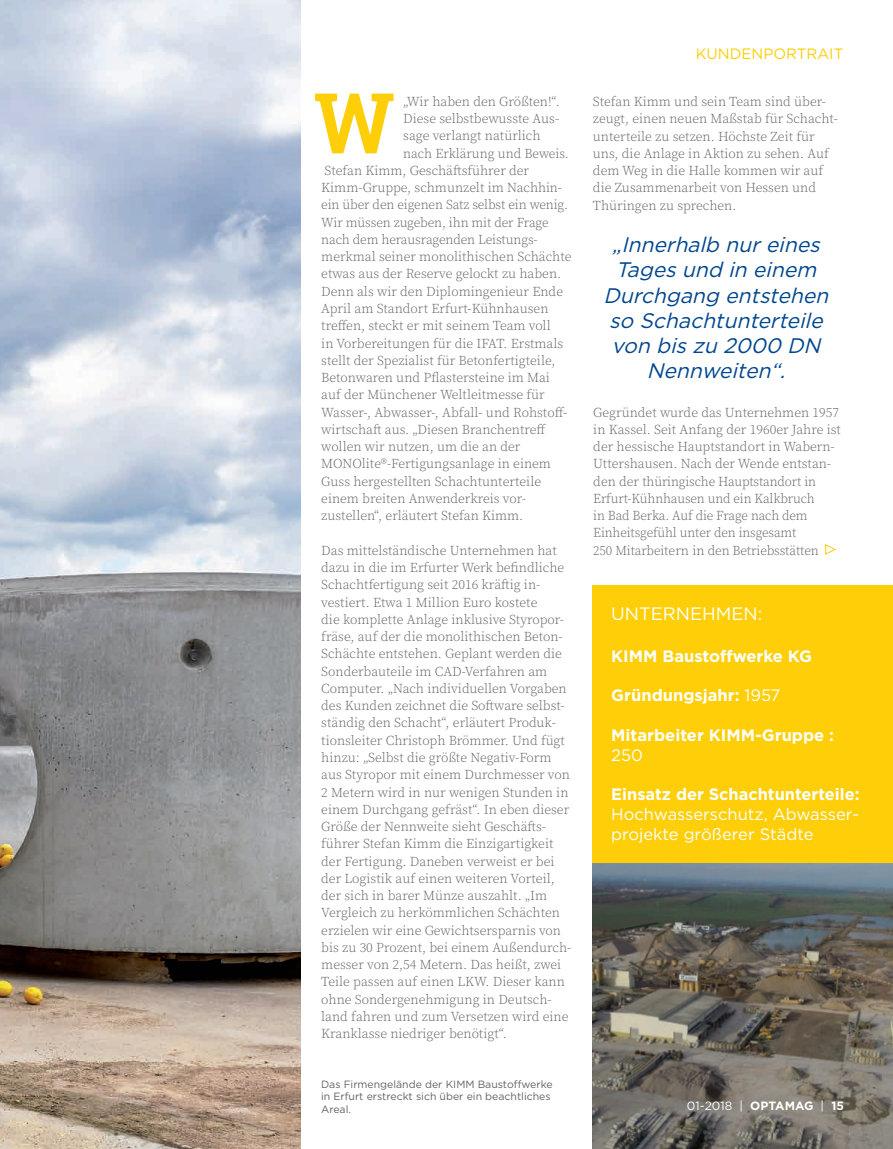
<style>
.page{position:relative;width:893px;height:1149px;background:#fff}
.page>*{position:absolute;margin:0;border:0;box-sizing:border-box;transform-origin:0 0}
.t1{font:700 84px "Roboto Slab";color:#fece08}
.t2{font:italic 21px/25.2px "Gotham";color:#01468e;text-align:center}
.t3{font:18px "Gotham";color:#fff}
.t4{font:16.5px/19.8px "Gotham";color:#fff;text-align:justify}
.t5{font:700 16.5px/19.8px "Gotham";color:#fff}
.t6{font:15px "Gotham";color:#fece08}
.t7{font:300 13.5px/17.2px "Source Serif Pro";color:#636366}
.t8{font:12px "Gotham";letter-spacing:-.005em;color:#fff}
.t9{font:10.5px/12.6px "Gotham";color:#636366}
.s1{font-weight:400}
.s2{font-weight:700}
</style>
<div class="page">
<div style="left:593px;top:585px;width:300px;height:320px;background:#fece08"></div>
<img style="left:0;top:0;width:300px;height:1148px">
<img style="left:593px;top:863px;width:300px;height:285px">
<svg style="left:825px;top:544px;width:11px;height:11px"></svg>
<p class="t1" style="left:314px;top:65px;width:82px">W</p>
<p class="t7" style="left:403px;top:93px;width:158px">„Wir haben den Größten!“.</p>
<p class="t7" style="left:403px;top:110px;width:157px">Diese selbstbewusste Aus-</p>
<p class="t7" style="left:403px;top:127px;width:139px">sage verlangt natürlich</p>
<p class="t7" style="left:403px;top:145px;width:167px">nach Erklärung und Beweis.</p>
<p class="t7" style="left:325px;top:162px;width:206px">Stefan Kimm, Geschäftsführer der</p>
<p class="t7" style="left:321px;top:179px;width:242px">Kimm-Gruppe, schmunzelt im Nachhin-</p>
<p class="t7" style="left:321px;top:196px;width:248px">ein über den eigenen Satz selbst ein wenig.</p>
<p class="t7" style="left:321px;top:214px;width:229px">Wir müssen zugeben, ihn mit der Frage</p>
<p class="t7" style="left:321px;top:231px;width:218px">nach dem herausragenden Leistungs-</p>
<p class="t7" style="left:321px;top:248px;width:252px">merkmal seiner monolithischen Schächte</p>
<p class="t7" style="left:321px;top:265px;width:241px">etwas aus der Reserve gelockt zu haben.</p>
<p class="t7" style="left:321px;top:283px;width:243px">Denn als wir den Diplomingenieur Ende</p>
<p class="t7" style="left:321px;top:300px;width:229px">April am Standort Erfurt-Kühnhausen</p>
<p class="t7" style="left:321px;top:317px;width:231px">treffen, steckt er mit seinem Team voll</p>
<p class="t7" style="left:321px;top:334px;width:244px">in Vorbereitungen für die IFAT. Erstmals</p>
<p class="t7" style="left:321px;top:352px;width:236px">stellt der Spezialist für Betonfertigteile,</p>
<p class="t7" style="left:321px;top:369px;width:230px">Betonwaren und Pflastersteine im Mai</p>
<p class="t7" style="left:321px;top:386px;width:225px">auf der Münchener Weltleitmesse für</p>
<p class="t7" style="left:321px;top:403px;width:248px">Wasser-, Abwasser-, Abfall- und Rohstoff-</p>
<p class="t7" style="left:321px;top:421px;width:226px">wirtschaft aus. „Diesen Branchentreff</p>
<p class="t7" style="left:321px;top:438px;width:201px">wollen wir nutzen, um die an der</p>
<p class="t7" style="left:321px;top:455px;width:231px">MONOlite®-Fertigungsanlage in einem</p>
<p class="t7" style="left:321px;top:472px;width:221px">Guss hergestellten Schachtunterteile</p>
<p class="t7" style="left:321px;top:490px;width:206px">einem breiten Anwenderkreis vor-</p>
<p class="t7" style="left:321px;top:507px;width:204px">zustellen“, erläutert Stefan Kimm.</p>
<p class="t7" style="left:321px;top:541px;width:251px">Das mittelständische Unternehmen hat dazu in die im Erfurter Werk befindliche Schachtfertigung seit 2016 kräftig in&shy;vestiert. Etwa 1 Million Euro kostete<br>die komplette Anlage inklusive Styropor&shy;fräse, auf der die monolithischen Beton-Schächte entstehen. Geplant werden die Sonderbauteile im CAD-Verfahren am Computer. „Nach individuellen Vorgaben des Kunden zeichnet die Software selbst&shy;ständig den Schacht“, erläutert Produk&shy;tionsleiter Christoph Brömmer. Und fügt hinzu: „Selbst die größte Negativ-Form aus Styropor mit einem Durchmesser von 2 Metern wird in nur wenigen Stunden in einem Durchgang gefräst“. In eben dieser Größe der Nennweite sieht Geschäfts&shy;führer Stefan Kimm die Einzigartigkeit der Fertigung. Daneben verweist er bei der Logistik auf einen weiteren Vorteil, der sich in barer Münze auszahlt. „Im Vergleich zu herkömmlichen Schächten erzielen wir eine Gewichtsersparnis von bis zu 30 Prozent, bei einem Außendurch&shy;messer von 2,54 Metern. Das heißt, zwei Teile passen auf einen LKW. Dieser kann ohne Sondergenehmigung in Deutsch&shy;land fahren und zum Versetzen wird eine Kranklasse niedriger benötigt“.</p>
<p class="t9" style="left:321px;top:1076px;width:233px">Das Firmengelände der KIMM Baustoffwerke in Erfurt erstreckt sich über ein beachtliches<br>Areal.</p>
<p class="t6" style="left:696px;top:45px;width:149px">KUNDENPORTRAIT</p>
<p class="t7" style="left:593px;top:93px;width:246px">Stefan Kimm und sein Team sind über&shy;zeugt, einen neuen Maßstab für Schacht&shy;unterteile zu setzen. Höchste Zeit für uns, die Anlage in Aktion zu sehen. Auf dem Weg in die Halle kommen wir auf die Zusammenarbeit von Hessen und Thüringen zu sprechen.</p>
<p class="t2" style="left:603px;top:232px;width:232px">„Innerhalb nureines<br>Tages und in einem<br>Durchgang entstehen so Schachtunterteile von bis zu 2000 DN<br>Nennweiten“.</p>
<p class="t7" style="left:593px;top:403px;width:249px">Gegründet wurde das Unternehmen 1957 in Kassel. Seit Anfang der 1960er Jahre ist der hessische Hauptstandort in Wabern-Uttershausen. Nach der Wende entstan&shy;den der thüringische Hauptstandort in Erfurt-Kühnhausen und ein Kalkbruch<br>in Bad Berka. Auf die Frage nach dem Einheitsgefühl unter den insgesamt<br>250 Mitarbeitern in den Betriebsstätten</p>
<p class="t3" style="left:611px;top:603px;width:153px">UNTERNEHMEN:</p>
<p class="t5" style="left:611px;top:645px;width:202px">KIMM Baustoffwerke KG</p>
<p class="t5" style="left:611px;top:685px;width:171px">Gründungsjahr: <span class="s1">1957</span></p>
<p class="t5" style="left:611px;top:724px;width:224px">Mitarbeiter KIMM-Gruppe :<br><span class="s1">250</span></p>
<p class="t4" style="left:611px;top:784px;width:250px"><span class="s2">Einsatz der Schachtunterteile:<br></span>Hochwasserschutz, Abwasser&shy;projekte größerer Städte</p>
<p class="t8" style="left:687px;top:1098px;width:159px">01-2018 | <span class="s2">OPTAMAG</span> | <span class="s2">15</span></p>
</div>
